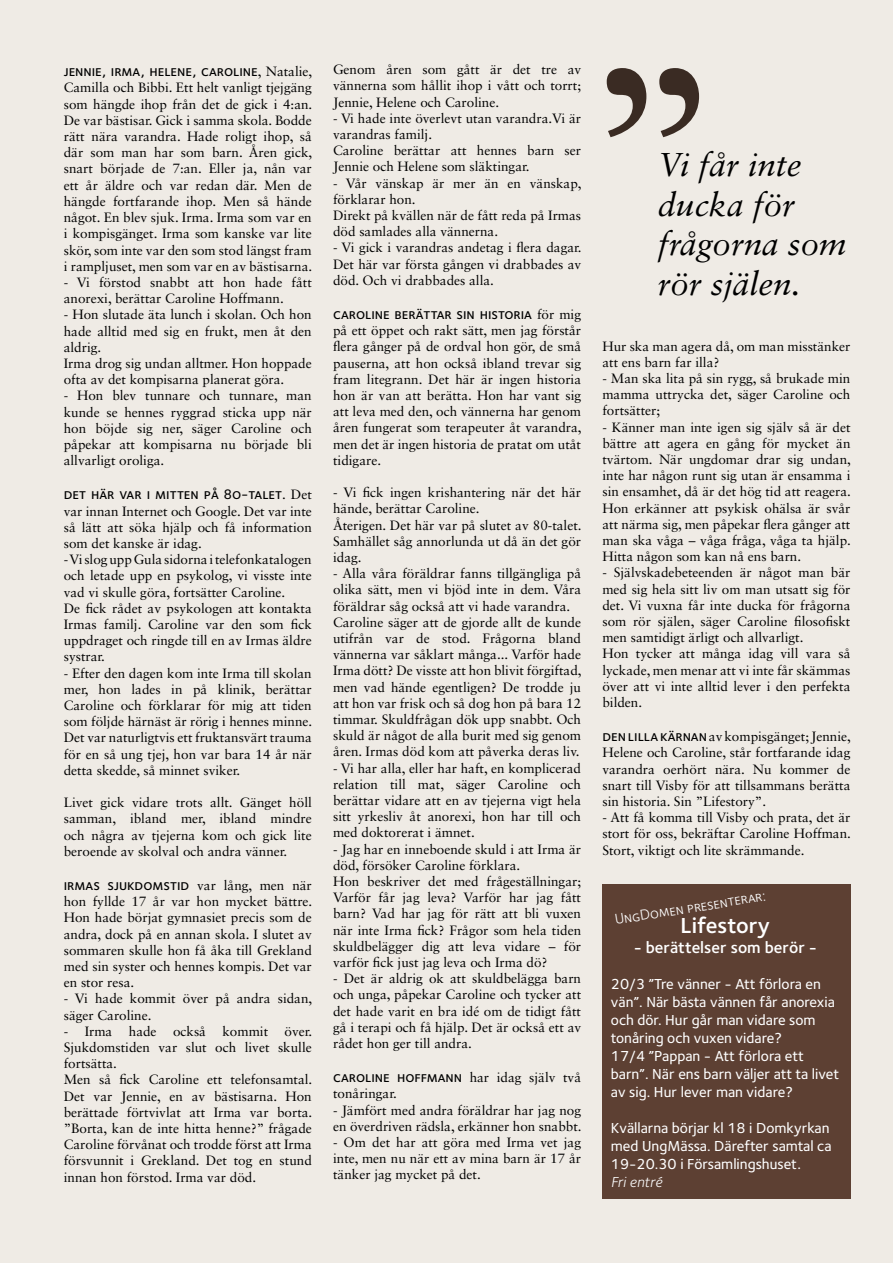
<style>
.page{position:relative;width:893px;height:1263px;background:#efebe5}
.page>*{position:absolute;margin:0;border:0;box-sizing:border-box;transform-origin:0 0}
.t1{font:258px "Sabon LT Std";color:#3a2b23}
.t2{font:italic 33px/39.6px "Sabon LT Std";color:#000}
.t3{font:600 22.5px "Foundry Sterling";color:#fff}
.t4{font:600 16.5px "Foundry Sterling";color:#fff}
.t5{font:500 15px/18px "Foundry Sterling";color:#fff}
.t6{font:15px "Foundry Sterling Medium Expert";color:#000}
.t7{font:15px "Foundry Sterling Book Expert";color:#fff}
.t8{font:15px "Foundry Sterling Book Italic OSF";color:#fff}
.t9{font:13.5px/16.2px "Sabon LT Std";color:#000;text-align:justify}
.s1{font-family:"Sabon LT Std";font-size:13.5px}
.s2{font-family:"Foundry Sterling Medium Expert";font-size:15px}
</style>
<div class="page">
<div style="left:602px;top:884px;width:248px;height:315px;background:#5d4033"></div>
<p class="t6" style="left:64px;top:62px;width:250px">jennie, irma, helene, caroline<span class="s1">, Natalie,</span></p>
<p class="t9" style="left:64px;top:80px;width:250px">Camilla och Bibbi. Ett helt vanligt tjejgäng som hängde ihop från det de gick i 4:an.<br>De var bästisar. Gick i samma skola. Bodde rätt nära varandra. Hade roligt ihop, så där som man har som barn. Åren gick, snart började de 7:an. Eller ja, nån var ett år äldre och var redan där. Men de hängde fortfarande ihop. Men så hände något. En blev sjuk. Irma. Irma som var en i kompisgänget. Irma som kanske var lite skör, som inte var den som stod längst fram i rampljuset, men som var en av bästisarna.</p>
<p class="t9" style="left:64px;top:274px;width:250px">- Vi förstod snabbt att hon hade fått anorexi, berättar Caroline Hoffmann.</p>
<p class="t9" style="left:64px;top:306px;width:250px;text-align:left">- Hon slutade äta lunch i skolan. Och hon hade alltid med sig en frukt, men åt den aldrig.<br>Irma drog sig undan alltmer. Hon hoppade ofta av det kompisarna planerat göra.</p>
<p class="t9" style="left:64px;top:387px;width:250px">- Hon blev tunnare och tunnare, man kunde se hennes ryggrad sticka upp när hon böjde sig ner, säger Caroline och påpekar att kompisarna nu började bli allvarligt oroliga.</p>
<p class="t6" style="left:64px;top:485px;width:250px">det här var i mitten på 80-talet<span class="s1">. Det</span></p>
<p class="t9" style="left:64px;top:503px;width:250px">var innan Internet och Google. Det var inte så lätt att söka hjälp och få information som det kanske är idag.</p>
<p class="t9" style="left:64px;top:551px;width:250px;text-align:left">- Vi slog upp Gula sidorna i telefonkatalogen och letade upp en psykolog, vi visste inte vad vi skulle göra, fortsätter Caroline.<br>De fick rådet av psykologen att kontakta Irmas familj. Caroline var den som fick uppdraget och ringde till en av Irmas äldre systrar.</p>
<p class="t9" style="left:64px;top:665px;width:250px">- Efter den dagen kom inte Irma till skolan mer, hon lades in på klinik, berättar Caroline och förklarar för mig att tiden som följde härnäst är rörig i hennes minne.<br>Det var naturligtvis ett fruktansvärt trauma för en så ung tjej, hon var bara 14 år när detta skedde, så minnet sviker.</p>
<p class="t9" style="left:64px;top:794px;width:250px">Livet gick vidare trots allt. Gänget höll samman, ibland mer, ibland mindre och några av tjejerna kom och gick lite beroende av skolval och andra vänner.</p>
<p class="t6" style="left:64px;top:876px;width:250px">irmas sjukdomstid <span class="s1">var lång, men när</span></p>
<p class="t9" style="left:64px;top:893px;width:250px">hon fyllde 17 år var hon mycket bättre.<br>Hon hade börjat gymnasiet precis som de andra, dock på en annan skola. I slutet av sommaren skulle hon få åka till Grekland med sin syster och hennes kompis. Det var en stor resa.</p>
<p class="t9" style="left:64px;top:990px;width:250px">- Vi hade kommit över på andra sidan, säger Caroline.</p>
<p class="t9" style="left:64px;top:1023px;width:250px;text-align:left">- Irma hade också kommit över.<br>Sjukdomstiden var slut och livet skulle fortsätta.<br>Men så fick Caroline ett telefonsamtal.<br>Det var Jennie, en av bästisarna. Hon berättade förtvivlat att Irma var borta. ”Borta, kan de inte hitta henne?” frågade Caroline förvånat och trodde först att Irma försvunnit i Grekland. Det tog en stund innan hon förstod. Irma var död.</p>
<p class="t9" style="left:333px;top:61px;width:250px">Genom åren som gått är det tre av vännerna som hållit ihop i vått och torrt; Jennie, Helene och Caroline.</p>
<p class="t9" style="left:333px;top:110px;width:250px;text-align:left">- Vi hade inte överlevt utan varandra.Vi är varandras familj.<br>Caroline berättar att hennes barn ser Jennie och Helene som släktingar.</p>
<p class="t9" style="left:333px;top:175px;width:250px;text-align:left">- Vår vänskap är mer än en vänskap, förklarar hon.<br>Direkt på kvällen när de fått reda på Irmas död samlades alla vännerna.</p>
<p class="t9" style="left:333px;top:239px;width:250px">- Vi gick i varandras andetag i flera dagar.<br>Det här var första gången vi drabbades av död. Och vi drabbades alla.</p>
<p class="t6" style="left:333px;top:305px;width:250px">caroline berättar sin historia <span class="s1">för mig</span></p>
<p class="t9" style="left:333px;top:322px;width:250px">på ett öppet och rakt sätt, men jag förstår flera gånger på de ordval hon gör, de små pauserna, att hon också ibland trevar sig fram litegrann. Det här är ingen historia hon är van att berätta. Hon har vant sig att leva med den, och vännerna har genom åren fungerat som terapeuter åt varandra, men det är ingen historia de pratat om utåt tidigare.</p>
<p class="t9" style="left:333px;top:484px;width:250px;text-align:left">- Vi fick ingen krishantering när det här hände, berättar Caroline.<br>Återigen. Det här var på slutet av 80-talet.<br>Samhället såg annorlunda ut då än det gör idag.</p>
<p class="t9" style="left:333px;top:565px;width:250px;text-align:left">- Alla våra föräldrar fanns tillgängliga på olika sätt, men vi bjöd inte in dem. Våra föräldrar såg också att vi hade varandra.<br>Caroline säger att de gjorde allt de kunde utifrån var de stod. Frågorna bland vännerna var såklart många... Varför hade Irma dött? De visste att hon blivit förgiftad, men vad hände egentligen? De trodde ju att hon var frisk och så dog hon på bara 12 timmar. Skuldfrågan dök upp snabbt. Och skuld är något de alla burit med sig genom åren. Irmas död kom att påverka deras liv.</p>
<p class="t9" style="left:333px;top:760px;width:250px">- Vi har alla, eller har haft, en komplicerad relation till mat, säger Caroline och berättar vidare att en av tjejerna vigt hela sitt yrkesliv åt anorexi, hon har till och med doktorerat i ämnet.</p>
<p class="t9" style="left:333px;top:841px;width:250px;text-align:left">- Jag har en inneboende skuld i att Irma är död, försöker Caroline förklara.<br>Hon beskriver det med frågeställningar; Varför får jag leva? Varför har jag fått barn? Vad har jag för rätt att bli vuxen när inte Irma fick? Frågor som hela tiden skuldbelägger dig att leva vidare – för varför fick just jag leva och Irma dö?</p>
<p class="t9" style="left:333px;top:970px;width:250px">- Det är aldrig ok att skuldbelägga barn och unga, påpekar Caroline och tycker att det hade varit en bra idé om de tidigt fått gå i terapi och få hjälp. Det är också ett av rådet hon ger till andra.</p>
<p class="t6" style="left:333px;top:1068px;width:250px">caroline hoffmann <span class="s1">har idag själv två</span></p>
<p class="t9" style="left:333px;top:1085px;width:65px">tonåringar.</p>
<p class="t9" style="left:333px;top:1102px;width:250px">- Jämfört med andra föräldrar har jag nog en överdriven rädsla, erkänner hon snabbt.</p>
<p class="t9" style="left:333px;top:1134px;width:249px">- Om det har att göra med Irma vet jag inte, men nu när ett av mina barn är 17 år tänker jag mycket på det.</p>
<h1 class="t1" style="left:581px;top:5px;width:145px">”</h1>
<h2 class="t2" style="left:658px;top:145px;width:190px">Vi får inte ducka för frågorna som</h2>
<h2 class="t2" style="left:658px;top:264px;width:145px">rör själen.</h2>
<p class="t9" style="left:602px;top:338px;width:250px">Hur ska man agera då, om man misstänker att ens barn far illa?</p>
<p class="t9" style="left:602px;top:370px;width:250px">- Man ska lita på sin rygg, så brukade min mamma uttrycka det, säger Caroline och fortsätter;</p>
<p class="t9" style="left:602px;top:419px;width:250px">- Känner man inte igen sig själv så är det bättre att agera en gång för mycket än tvärtom. När ungdomar drar sig undan, inte har någon runt sig utan är ensamma i sin ensamhet, då är det hög tid att reagera.<br>Hon erkänner att psykisk ohälsa är svår att närma sig, men påpekar flera gånger att man ska våga – våga fråga, våga ta hjälp.<br>Hitta någon som kan nå ens barn.</p>
<p class="t9" style="left:602px;top:564px;width:250px;text-align:left">- Självskadebeteenden är något man bär med sig hela sitt liv om man utsatt sig för det. Vi vuxna får inte ducka för frågorna som rör själen, säger Caroline filosofiskt men samtidigt ärligt och allvarligt.<br>Hon tycker att många idag vill vara så lyckade, men menar att vi inte får skämmas över att vi inte alltid lever i den perfekta bilden.</p>
<p class="t9" style="left:602px;top:728px;width:250px"><span class="s2">den lilla kärnan</span> av kompisgänget; Jennie, Helene och Caroline, står fortfarande idag varandra oerhört nära. Nu kommer de snart till Visby för att tillsammans berätta sin historia. Sin ”Lifestory”.</p>
<p class="t9" style="left:602px;top:809px;width:250px">- Att få komma till Visby och prata, det är stort för oss, bekräftar Caroline Hoffman.<br>Stort, viktigt och lite skrämmande.</p>
<p class="t7" style="left:614px;top:911px;width:154px;rotate:-9deg">UngDomen presenterar:</p>
<h3 class="t3" style="left:680px;top:912px;width:91px">Lifestory</h3>
<p class="t4" style="left:634px;top:938px;width:185px">- berättelser som berör -</p>
<p class="t5" style="left:611px;top:975px;width:230px">20/3 ”Tre vänner - Att förlora en vän”. När bästa vännen får anorexia och dör. Hur går man vidare som tonåring och vuxen vidare?<br>17/4 ”Pappan - Att förlora ett barn”. När ens barn väljer att ta livet av sig. Hur lever man vidare?</p>
<p class="t5" style="left:611px;top:1119px;width:222px">Kvällarna börjar kl 18 i Domkyrkan med UngMässa. Därefter samtal ca<br>19-20.30 i Församlingshuset.</p>
<p class="t8" style="left:611px;top:1173px;width:53px">Fri entré</p>
</div>
